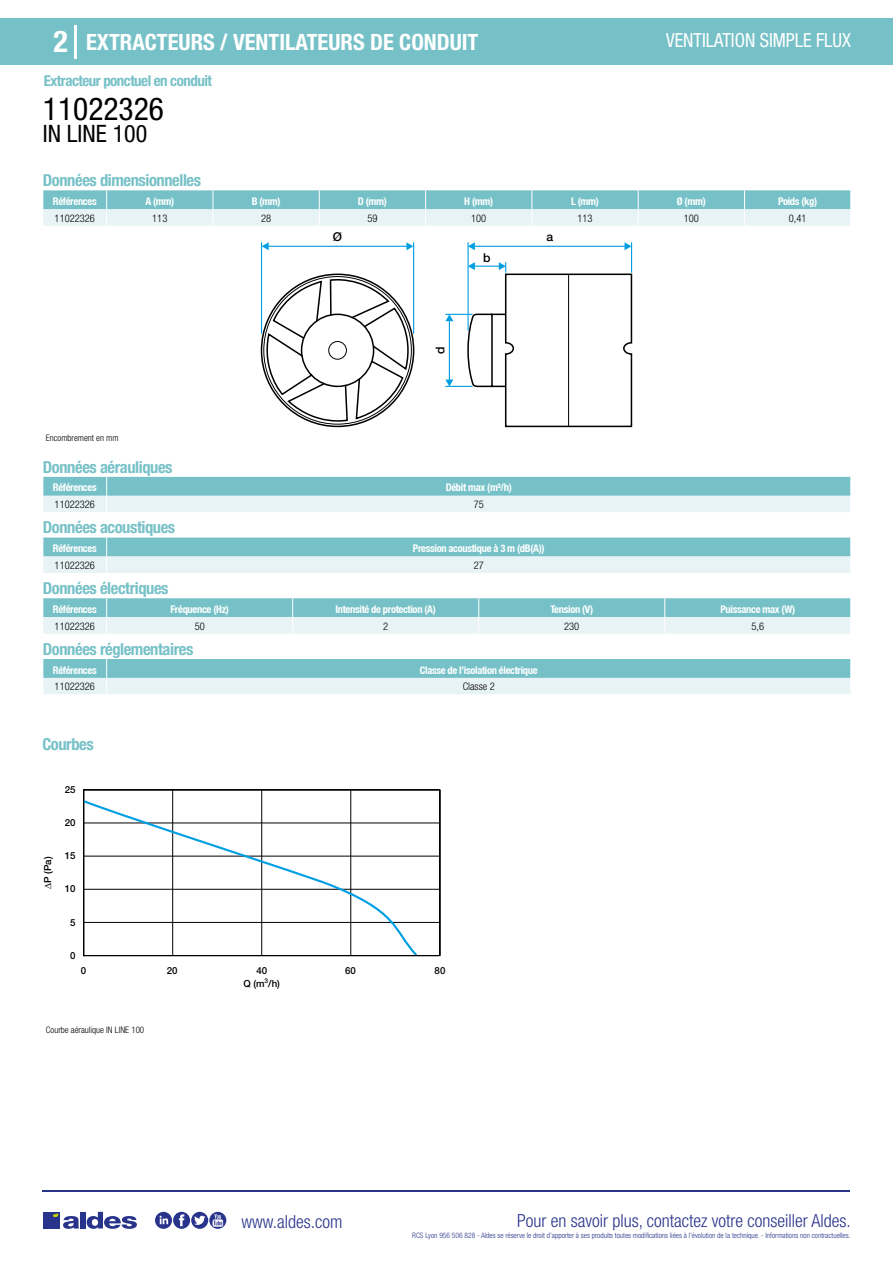
<style>
.page{position:relative;width:893px;height:1263px;background:#fff}
.page>*{position:absolute;margin:0;border:0;box-sizing:border-box;transform-origin:0 0}
.t1{font:condensed 31.5px "Helvetica Neue LT Std";color:#000}
.t2{font:700 condensed 30px "Helvetica Neue LT Std";color:#fff}
.t3{font:condensed 24px "Helvetica Neue LT Std";color:#000}
.t4{font:700 condensed 22.5px "Helvetica Neue LT Std";color:#fff}
.t5{font:condensed 19.5px "Helvetica Neue LT Std";color:#fff;scale:.95 1}
.t6{font:300 condensed 18px "Helvetica Neue";color:#28348b}
.t7{font:700 condensed 16.5px "Helvetica Neue LT Std";letter-spacing:-.025em;color:#76c1c7}
.t8{font:700 condensed 15px "Helvetica Neue LT Std";letter-spacing:-.035em;color:#76c1c7}
.t9{font:500 12.15px "Helvetica Neue";color:#000}
.t10{font:700 condensed 10.5px "Helvetica Neue";letter-spacing:-.03em;color:#fff}
.t11{font:300 condensed 10.5px "Helvetica Neue";color:#000}
.t12{font:500 9.75px "Helvetica Neue";color:#000}
.t13{font:300 condensed 9px "Helvetica Neue";color:#000}
.t14{font:300 condensed 7.5px "Helvetica Neue";color:#28348b}
</style>
<div class="page">
<div style="left:0;top:18px;width:893px;height:46px;background:#76c1c7"></div>
<hr style="left:74px;top:25px;width:2px;height:33px;background:#fff">
<hr style="left:43px;top:1190px;width:807px;height:1px;background:#28348b">
<svg style="left:155px;top:1212px;width:71px;height:17px"></svg>
<div style="left:43px;top:1212px;width:17px;height:16px;background:#28348b"></div>
<div style="left:80px;top:1212px;width:6px;height:16px;background:#28348b"></div>
<svg style="left:87px;top:1212px;width:50px;height:17px"></svg>
<svg style="left:53px;top:1213px;width:26px;height:16px"></svg>
<svg style="left:43px;top:190px;width:808px;height:36px;background:#aed9dd"></svg>
<svg style="left:261px;top:275px;width:154px;height:152px"></svg>
<div style="left:329px;top:341px;width:18px;height:18px;border:1px solid #000;border-radius:50%"></div>
<hr style="left:413px;top:242px;width:1px;height:92px;background:#009fe3">
<hr style="left:261px;top:242px;width:1px;height:92px;background:#009fe3">
<hr style="left:267px;top:246px;width:141px;height:1px;background:#009fe3">
<svg style="left:262px;top:242px;width:7px;height:8px"></svg>
<svg style="left:406px;top:242px;width:7px;height:8px"></svg>
<hr style="left:631px;top:242px;width:1px;height:31px;background:#009fe3">
<hr style="left:467px;top:242px;width:2px;height:89px;background:#009fe3">
<hr style="left:474px;top:246px;width:152px;height:1px;background:#009fe3">
<svg style="left:468px;top:242px;width:7px;height:8px"></svg>
<svg style="left:625px;top:242px;width:6px;height:8px"></svg>
<svg style="left:445px;top:262px;width:187px;height:165px"></svg>
<svg style="left:43px;top:477px;width:808px;height:35px;background:#abd8dc"></svg>
<svg style="left:43px;top:538px;width:808px;height:35px;background:#acd9dd"></svg>
<svg style="left:43px;top:598px;width:808px;height:36px;background:#add9dd"></svg>
<svg style="left:43px;top:659px;width:808px;height:35px;background:#aad8dc"></svg>
<hr style="left:172px;top:790px;width:1px;height:165px;background:#000">
<hr style="left:261px;top:790px;width:1px;height:165px;background:#000">
<hr style="left:350px;top:790px;width:1px;height:165px;background:#000">
<hr style="left:440px;top:790px;width:1px;height:165px;background:#000">
<hr style="left:83px;top:922px;width:357px;height:1px;background:#000">
<hr style="left:83px;top:889px;width:357px;height:1px;background:#000">
<hr style="left:83px;top:856px;width:357px;height:1px;background:#000">
<hr style="left:83px;top:823px;width:357px;height:1px;background:#000">
<svg style="left:83px;top:798px;width:336px;height:159px"></svg>
<div style="left:83px;top:789px;width:357px;height:167px;border:1px solid #000"></div>
<h2 class="t2" style="left:54px;top:24px;width:16px">2</h2>
<h3 class="t4" style="left:86px;top:28px;width:394px">EXTRACTEURS / VENTILATEURS DE CONDUIT</h3>
<h3 class="t5" style="left:666px;top:29px;width:196px">VENTILATION SIMPLE FLUX</h3>
<h3 class="t8" style="left:44px;top:71px;width:169px">Extracteur ponctuel en conduit</h3>
<h1 class="t1" style="left:43px;top:91px;width:122px">11022326</h1>
<h3 class="t3" style="left:43px;top:120px;width:106px">IN LINE 100</h3>
<h3 class="t7" style="left:43px;top:170px;width:160px">Données dimensionnelles</h3>
<p class="t10" style="left:53px;top:195px;width:45px">Références</p>
<p class="t10" style="left:145px;top:195px;width:30px">A (mm)</p>
<p class="t10" style="left:252px;top:195px;width:30px">B (mm)</p>
<p class="t10" style="left:358px;top:195px;width:31px">D (mm)</p>
<p class="t10" style="left:464px;top:195px;width:30px">H (mm)</p>
<p class="t10" style="left:571px;top:195px;width:29px">L (mm)</p>
<p class="t10" style="left:677px;top:195px;width:30px">Ø (mm)</p>
<p class="t10" style="left:778px;top:195px;width:41px">Poids (kg)</p>
<p class="t11" style="left:55px;top:212px;width:42px">11022326</p>
<p class="t11" style="left:152px;top:212px;width:17px">113</p>
<p class="t11" style="left:261px;top:212px;width:12px">28</p>
<p class="t11" style="left:367px;top:212px;width:12px">59</p>
<p class="t11" style="left:471px;top:212px;width:17px">100</p>
<p class="t11" style="left:577px;top:212px;width:17px">113</p>
<p class="t11" style="left:684px;top:212px;width:17px">100</p>
<p class="t11" style="left:789px;top:212px;width:19px">0,41</p>
<p class="t9" style="left:546px;top:230px;width:8px">a</p>
<p class="t9" style="left:483px;top:250px;width:9px">b</p>
<p class="t9" style="left:333px;top:230px;width:11px">Ø</p>
<p class="t9" style="left:433px;top:354px;width:9px;rotate:-90deg">d</p>
<p class="t13" style="left:46px;top:433px;width:74px">Encombrement en mm</p>
<h3 class="t7" style="left:43px;top:457px;width:131px">Données aérauliques</h3>
<p class="t10" style="left:53px;top:481px;width:45px">Références</p>
<p class="t10" style="left:446px;top:481px;width:68px">Débit max (m³/h)</p>
<p class="t11" style="left:55px;top:498px;width:42px">11022326</p>
<p class="t11" style="left:474px;top:498px;width:12px">75</p>
<h3 class="t7" style="left:43px;top:517px;width:134px">Données acoustiques</h3>
<p class="t10" style="left:53px;top:542px;width:45px">Références</p>
<p class="t10" style="left:413px;top:542px;width:133px">Pression acoustique à 3 m (dB(A))</p>
<p class="t11" style="left:55px;top:559px;width:42px">11022326</p>
<p class="t11" style="left:474px;top:559px;width:12px">27</p>
<h3 class="t7" style="left:43px;top:578px;width:127px">Données électriques</h3>
<p class="t10" style="left:53px;top:603px;width:45px">Références</p>
<p class="t10" style="left:170px;top:603px;width:60px">Fréquence (Hz)</p>
<p class="t10" style="left:336px;top:603px;width:102px">Intensité de protection (A)</p>
<p class="t10" style="left:550px;top:603px;width:44px">Tension (V)</p>
<p class="t10" style="left:720px;top:603px;width:76px">Puissance max (W)</p>
<p class="t11" style="left:55px;top:620px;width:42px">11022326</p>
<p class="t11" style="left:195px;top:620px;width:12px">50</p>
<p class="t11" style="left:383px;top:620px;width:7px">2</p>
<p class="t11" style="left:564px;top:620px;width:17px">230</p>
<p class="t11" style="left:751px;top:620px;width:14px">5,6</p>
<h3 class="t7" style="left:43px;top:639px;width:152px">Données réglementaires</h3>
<p class="t10" style="left:53px;top:663px;width:45px">Références</p>
<p class="t10" style="left:420px;top:663px;width:119px">Classe de l’isolation électrique</p>
<p class="t11" style="left:55px;top:681px;width:42px">11022326</p>
<p class="t11" style="left:463px;top:681px;width:34px">Classe 2</p>
<h3 class="t7" style="left:43px;top:734px;width:53px">Courbes</h3>
<p class="t12" style="left:65px;top:783px;width:12px">25</p>
<p class="t12" style="left:42px;top:889px;width:34px;rotate:-90deg">∆P (Pa)</p>
<p class="t12" style="left:65px;top:816px;width:12px">20</p>
<p class="t12" style="left:65px;top:850px;width:12px">15</p>
<p class="t12" style="left:65px;top:883px;width:12px">10</p>
<p class="t12" style="left:70px;top:916px;width:7px">5</p>
<p class="t12" style="left:70px;top:950px;width:7px">0</p>
<p class="t12" style="left:81px;top:965px;width:7px">0</p>
<p class="t13" style="left:46px;top:1024px;width:100px">Courbe aéraulique IN LINE 100</p>
<p class="t12" style="left:167px;top:965px;width:12px">20</p>
<p class="t12" style="left:257px;top:965px;width:12px">40</p>
<p class="t12" style="left:345px;top:965px;width:12px">60</p>
<p class="t12" style="left:435px;top:965px;width:12px">80</p>
<p class="t12" style="left:243px;top:977px;width:38px">Q (m<sup>3</sup>/h)</p>
<h3 class="t6" style="left:241px;top:1211px;width:102px">www.aldes.com</h3>
<h3 class="t6" style="left:517px;top:1211px;width:335px">Pour en savoir plus, contactez votre conseiller Aldes.</h3>
<p class="t14" style="left:412px;top:1230px;width:440px">RCS Lyon 956 506 828 - Aldes se réserve le droit d’apporter à ses produits toutes modifications liées à l’évolution de la technique. - Informations non contractuelles.</p>
</div>
